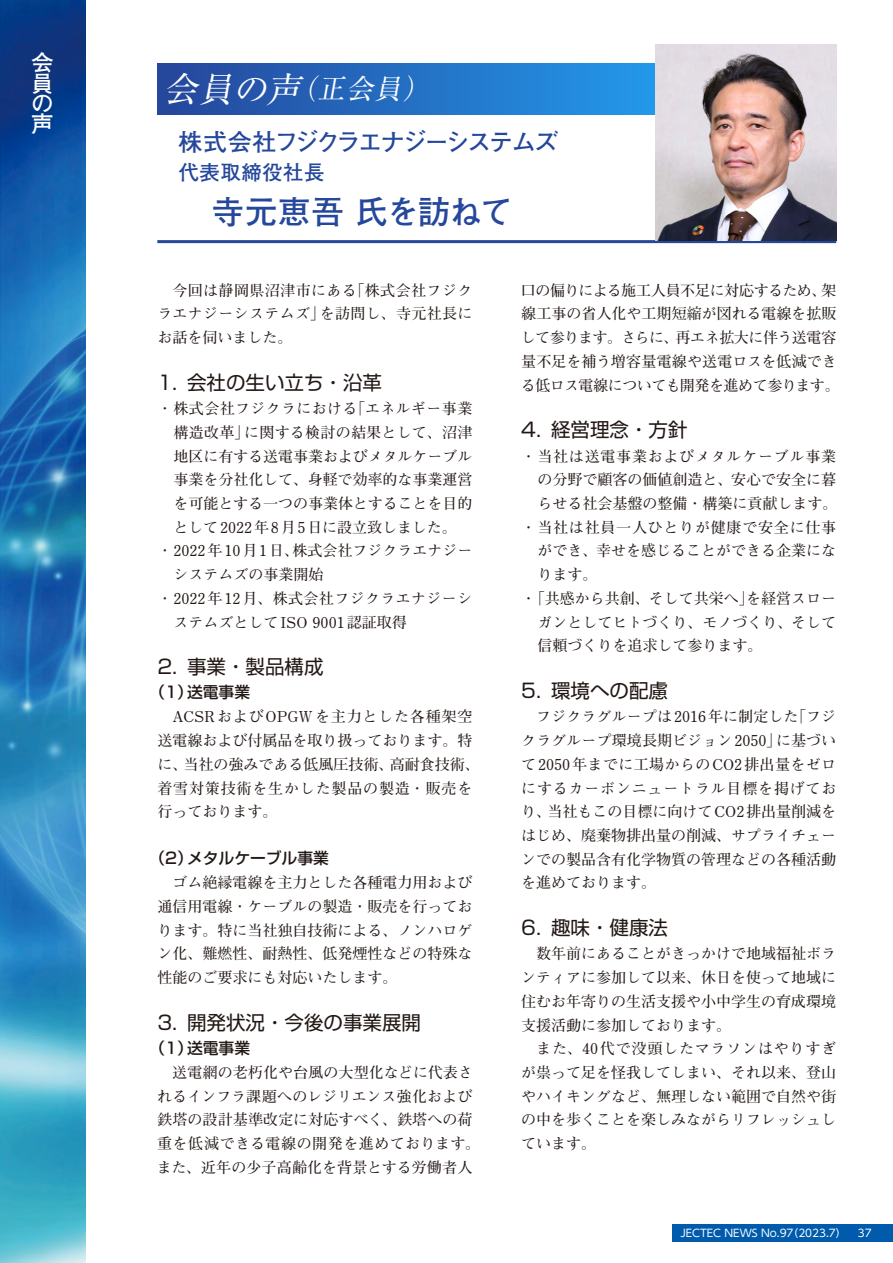
<style>
.page{position:relative;width:893px;height:1263px;background:#fff}
.page>*{position:absolute;margin:0;border:0;box-sizing:border-box;transform-origin:0 0}
.t1{font:700 32.4px "Futo Go B101 Pr 6 N";color:#25479c}
.t2{font:italic 27.6px "Ryumin Pr 6 N";color:#fff}
.t3{font:700 24px "Futo Go B101 Pr 6 N";letter-spacing:-.075em;color:#25479c}
.t4{font:700 22.5px/20.4px "Futo Go B101 Pr 6 N";color:#fff;text-align:justify}
.t5{font:700 20.4px "Futo Go B101 Pr 6 N";letter-spacing:.025em;color:#25479c}
.t6{font:19.5px "Shin Go Pro";color:#221815}
.t7{font:500 15.75px "Shin Go Pro";color:#221815}
.t8{font:700 15px/23.7px "Futo Min A101 Pro";color:#221815;text-align:justify}
.t9{font:700 15px/23.7px "Futo Min A101 Pro";letter-spacing:-.02em;color:#221815}
.t10{font:700 15px "Futo Min A101 Pro";letter-spacing:.025em;color:#221815}
.t11{font:700 15px "Futo Min A101 Pro";letter-spacing:.05em;color:#221815}
.t12{font:700 15px "Futo Min A101 Pro";letter-spacing:.02em;color:#221815}
.t13{font:10.5px "UD Shin Go Pro";color:#fff}
.s1{font-size:34.5px}
</style>
<div class="page">
<div style="left:672px;top:1225px;width:221px;height:17px;background:#005bac"></div>
<img style="left:0;top:0;width:85px;height:1263px">
<svg style="left:157px;top:63px;width:499px;height:51px;background:#246fc2"></svg>
<hr style="left:157px;top:240px;width:679px;height:3px;background:#25479c">
<img style="left:656px;top:45px;width:180px;height:195px">
<h3 class="t4" style="left:31px;top:51px;width:24px">会員の声</h3>
<h2 class="t2" style="left:164px;top:67px;width:275px"><span class="s1">会員の声</span>（正会員）</h2>
<h3 class="t3" style="left:179px;top:123px;width:381px">株式会社フジクラエナジーシステムズ</h3>
<h3 class="t5" style="left:179px;top:156px;width:147px">代表取締役社長</h3>
<h1 class="t1" style="left:179px;top:186px;width:336px">　寺元恵吾 氏を訪ねて</h1>
<p class="t8" style="left:157px;top:276px;width:317px;text-indent:15px">今回は静岡県沼津市にある「株式会社フジクラエナジーシステムズ」を訪問し、寺元社長にお話を伺いました。</p>
<h3 class="t6" style="left:157px;top:366px;width:226px">1. 会社の生い立ち・沿革</h3>
<p class="t10" style="left:157px;top:397px;width:317px">・株式会社フジクラにおける「エネルギー事業</p>
<p class="t12" style="left:173px;top:421px;width:300px">構造改革」に関する検討の結果として、沼津</p>
<p class="t8" style="left:173px;top:442px;width:300px">地区に有する送電事業およびメタルケーブル</p>
<p class="t8" style="left:173px;top:466px;width:300px">事業を分社化して、身軽で効率的な事業運営</p>
<p class="t8" style="left:173px;top:490px;width:300px">を可能とする一つの事業体とすることを目的</p>
<p class="t8" style="left:173px;top:513px;width:285px">として2022年8月5日に設立致しました。</p>
<p class="t8" style="left:157px;top:537px;width:316px">・2022年10月1日、株式会社フジクラエナジー</p>
<p class="t8" style="left:173px;top:561px;width:151px">システムズの事業開始</p>
<p class="t10" style="left:157px;top:586px;width:316px">・2022年12月、株式会社フジクラエナジーシ</p>
<p class="t8" style="left:173px;top:608px;width:235px">ステムズとしてISO 9001認証取得</p>
<h3 class="t6" style="left:157px;top:651px;width:168px">2. 事業・製品構成</h3>
<p class="t7" style="left:149px;top:679px;width:102px">（1）送電事業</p>
<p class="t8" style="left:157px;top:703px;width:324px;text-align:left;text-indent:15px">ACSRおよびOPGWを主力とした各種架空送電線および付属品を取り扱っております。特に、当社の強みである低風圧技術、高耐食技術、着雪対策技術を生かした製品の製造・販売を行っております。</p>
<p class="t7" style="left:149px;top:845px;width:181px">（2）メタルケーブル事業</p>
<p class="t8" style="left:157px;top:869px;width:316px;text-indent:15px">ゴム絶縁電線を主力とした各種電力用および通信用電線・ケーブルの製造・販売を行っております。特に当社独自技術による、ノンハロゲン化、難燃性、耐熱性、低発煙性などの特殊な性能のご要求にも対応いたします。</p>
<h3 class="t6" style="left:157px;top:1006px;width:265px">3. 開発状況・今後の事業展開</h3>
<p class="t7" style="left:149px;top:1035px;width:102px">（1）送電事業</p>
<p class="t8" style="left:157px;top:1059px;width:325px;text-align:center">送電網の老朽化や台風の大型化などに代表さ<br>れるインフラ課題へのレジリエンス強化および鉄塔の設計基準改定に対応すべく、鉄塔への荷重を低減できる電線の開発を進めております。また、近年の少子高齢化を背景とする労働者人</p>
<p class="t9" style="left:521px;top:276px;width:320px">口の偏りによる施工人員不足に対応するため、架線工事の省人化や工期短縮が図れる電線を拡販して参ります。さらに、再エネ拡大に伴う送電容量不足を補う増容量電線や送電ロスを低減できる低ロス電線についても開発を進めて参ります。</p>
<h3 class="t6" style="left:521px;top:414px;width:168px">4. 経営理念・方針</h3>
<p class="t11" style="left:521px;top:444px;width:316px">・当社は送電事業およびメタルケーブル事業</p>
<p class="t8" style="left:537px;top:466px;width:300px">の分野で顧客の価値創造と、安心で安全に暮</p>
<p class="t8" style="left:537px;top:490px;width:301px">らせる社会基盤の整備・構築に貢献します。</p>
<p class="t11" style="left:521px;top:515px;width:316px">・当社は社員一人ひとりが健康で安全に仕事</p>
<p class="t8" style="left:537px;top:537px;width:300px">ができ、幸せを感じることができる企業にな</p>
<p class="t8" style="left:537px;top:561px;width:61px">ります。</p>
<p class="t8" style="left:521px;top:585px;width:316px">・「共感から共創、そして共栄へ」を経営スロー</p>
<p class="t8" style="left:537px;top:608px;width:300px">ガンとしてヒトづくり、モノづくり、そして</p>
<p class="t8" style="left:537px;top:632px;width:226px">信頼づくりを追求して参ります。</p>
<h3 class="t6" style="left:521px;top:674px;width:148px">5. 環境への配慮</h3>
<p class="t8" style="left:521px;top:703px;width:317px;text-indent:15px">フジクラグループは2016年に制定した「フジクラグループ環境長期ビジョン2050」に基づいて2050年までに工場からのCO2排出量をゼロにするカーボンニュートラル目標を掲げており、当社もこの目標に向けてCO2排出量削減をはじめ、廃棄物排出量の削減、サプライチェーンでの製品含有化学物質の管理などの各種活動を進めております。</p>
<h3 class="t6" style="left:521px;top:911px;width:148px">6. 趣味・健康法</h3>
<p class="t8" style="left:521px;top:940px;width:316px;text-indent:15px">数年前にあることがきっかけで地域福祉ボランティアに参加して以来、休日を使って地域に住むお年寄りの生活支援や小中学生の育成環境支援活動に参加しております。</p>
<p class="t8" style="left:521px;top:1035px;width:316px;text-indent:15px">また、40代で没頭したマラソンはやりすぎが祟って足を怪我してしまい、それ以来、登山やハイキングなど、無理しない範囲で自然や街の中を歩くことを楽しみながらリフレッシュしています。</p>
<p class="t13" style="left:680px;top:1225px;width:193px">JECTEC NEWS No.97（2023.7） 37</p>
</div>
